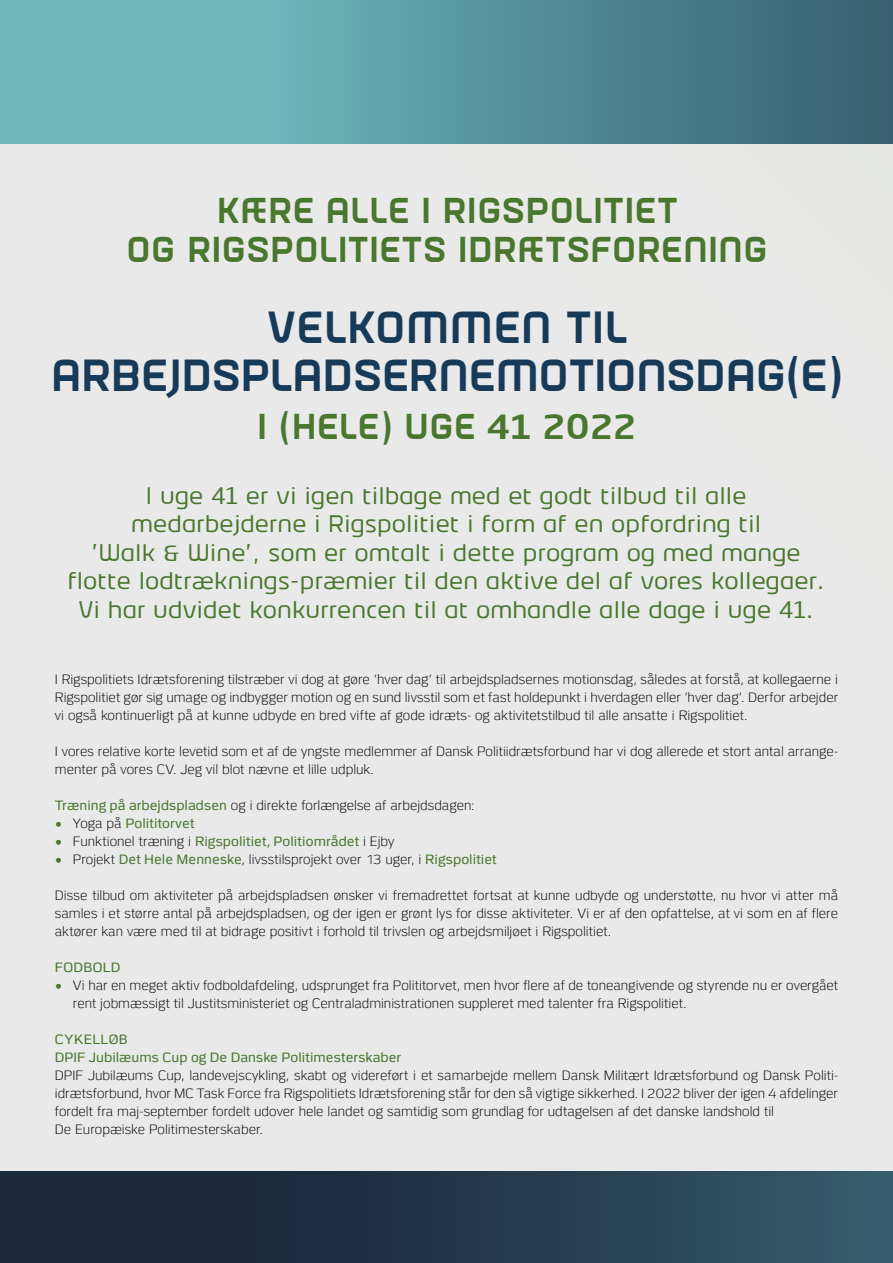
<style>
.page{position:relative;width:893px;height:1263px;background:#fff}
.page>*{position:absolute;margin:0;border:0;box-sizing:border-box;transform-origin:0 0}
.Overskrift{font:700 45px "Firm";letter-spacing:-.005em;color:#173a59}
.Overskrift-2{font:700 36px "Firm";letter-spacing:.005em;color:#49772e}
.t1{font:24px/28.5px "Firm";color:#49772e;text-align:center}
.Brødtekst{font:300 13.5px/18px "Politi";color:#000;text-align:justify}
.Brødtekst-2{font:13.5px "Politi";letter-spacing:.005em;color:#49772e}
.Mellem_rubrik{font:13.5px "Politi";letter-spacing:.025em;color:#49772e}
.s1{font-weight:400;color:#49772e}
.s2{font-weight:300}
.s3{font-weight:300;color:#000}
.s4{color:#49772e}
</style>
<div class="page">
<svg style="left:0;top:0;width:893px;height:144px;background:#59969f"></svg>
<div style="left:0;top:1170px;width:893px;height:93px;background:linear-gradient(to right,#161e33,#335767)"></div>
<div style="left:0;top:144px;width:893px;height:1026px;background:#e9e9e9"></div>
<p class="Overskrift-2" style="left:217px;top:189px;width:462px">KÆRE ALLE I RIGSPOLITIET</p>
<p class="Overskrift-2" style="left:126px;top:228px;width:643px">OG RIGSPOLITIETS IDRÆTSFORENING</p>
<p class="Overskrift" style="left:267px;top:301px;width:361px">VELKOMMEN TIL</p>
<p class="Overskrift" style="left:51px;top:349px;width:794px">ARBEJDSPLADSERNEMOTIONSDAG(E)</p>
<p class="Overskrift-2" style="left:257px;top:405px;width:381px">I (HELE) UGE 41 2022</p>
<p class="t1" style="left:146px;top:481px;width:602px">I uge 41 er vi igen tilbage med et godt tilbud til alle</p>
<p class="t1" style="left:131px;top:510px;width:631px">medarbejderne i Rigspolitiet i form af en opfordring til</p>
<p class="t1" style="left:92px;top:538px;width:710px">’Walk &amp; Wine’, som er omtalt i dette program og med mange</p>
<p class="t1" style="left:67px;top:567px;width:759px">flotte lodtræknings-præmier til den aktive del af vores kollegaer.<br>Vi har udvidet konkurrencen til at omhandle alle dage i uge 41.</p>
<p class="Brødtekst" style="left:55px;top:671px;width:785px">I Rigspolitiets Idrætsforening tilstræber vi dog at gøre ’hver dag’ til arbejdspladsernes motionsdag, således at forstå, at kollegaerne i Rigspolitiet gør sig umage og indbygger motion og en sund livsstil som et fast holdepunkt i hverdagen eller ’hver dag’. Derfor arbejder vi også kontinuerligt på at kunne udbyde en bred vifte af gode idræts- og aktivitetstilbud til alle ansatte i Rigspolitiet.</p>
<p class="Brødtekst" style="left:55px;top:743px;width:785px">I vores relative korte levetid som et af de yngste medlemmer af Dansk Politiidrætsforbund har vi dog allerede et stort antal arrange&shy;menter på vores CV. Jeg vil blot nævne et lille udpluk.</p>
<p class="Brødtekst" style="left:55px;top:797px;width:421px"><span class="s1">Træning på arbejdspladsen</span> og i direkte forlængelse af arbejdsdagen:</p>
<p class="Brødtekst-2" style="left:55px;top:816px;width:141px"><span class="s2">•</span> <span class="s3">Yoga på</span> Polititorvet</p>
<p class="Brødtekst-2" style="left:55px;top:834px;width:341px"><span class="s2">•</span> <span class="s3">Funktionel træning i</span> Rigspolitiet, Politiområdet <span class="s3">i Ejby</span></p>
<p class="Brødtekst" style="left:55px;top:851px;width:443px"><span class="s4">•</span> Projekt <span class="s1">Det Hele Menneske</span>, livsstilsprojekt over 13 uger, i <span class="s1">Rigspolitiet</span></p>
<p class="Brødtekst" style="left:55px;top:887px;width:785px">Disse tilbud om aktiviteter på arbejdspladsen ønsker vi fremadrettet fortsat at kunne udbyde og understøtte, nu hvor vi atter må samles i et større antal på arbejdspladsen, og der igen er grønt lys for disse aktiviteter. Vi er af den opfattelse, at vi som en af flere aktører kan være med til at bidrage positivt i forhold til trivslen og arbejdsmiljøet i Rigspolitiet.</p>
<p class="Mellem_rubrik" style="left:55px;top:960px;width:67px">FODBOLD</p>
<p class="Brødtekst" style="left:73px;top:977px;width:767px;text-indent:-18px"><span class="s4">•</span> Vi har en meget aktiv fodboldafdeling, udsprunget fra Polititorvet, men hvor flere af de toneangivende og styrende nu er overgået rent jobmæssigt til Justitsministeriet og Centraladministrationen suppleret med talenter fra Rigspolitiet.</p>
<p class="Mellem_rubrik" style="left:55px;top:1032px;width:74px">CYKELLØB</p>
<p class="Brødtekst-2" style="left:55px;top:1050px;width:348px">DPIF Jubilæums Cup og De Danske Politimesterskaber</p>
<p class="Brødtekst" style="left:55px;top:1067px;width:785px">DPIF Jubilæums Cup, landevejscykling, skabt og videreført i et samarbejde mellem Dansk Militært Idrætsforbund og Dansk Politi&shy;idrætsforbund, hvor MC Task Force fra Rigspolitiets Idrætsforening står for den så vigtige sikkerhed. I 2022 bliver der igen 4 afdelinger fordelt fra maj-september fordelt udover hele landet og samtidig som grundlag for udtagelsen af det danske landshold til</p>
<p class="Brødtekst" style="left:55px;top:1121px;width:210px">De Europæiske Politimesterskaber.</p>
</div>
